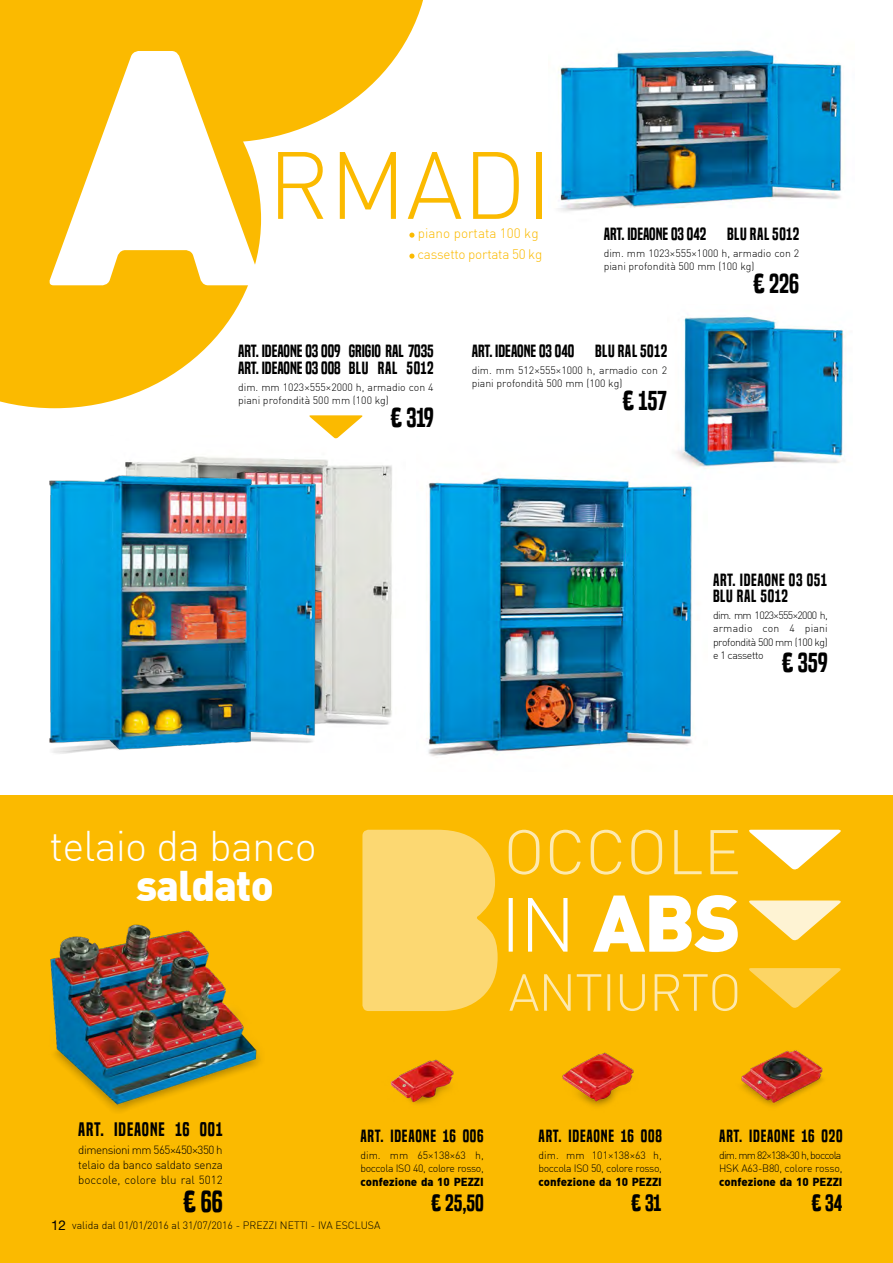
<style>
.page{position:relative;width:893px;height:1263px;background:#fff}
.page>*{position:absolute;margin:0;border:0;box-sizing:border-box;transform-origin:0 0}
.t1{font:300 93.9px "DIN";color:#fbba00}
.t2{font:300 42px "DIN";letter-spacing:-.02em;color:#fff}
.t3{font:900 42px "DIN";letter-spacing:-.02em;color:#fff}
.t4{font:28.2px "Built Titling Sb";color:#000}
.t5{font:25.5px "Built Titling Sb";letter-spacing:-.01em;color:#000}
.t6{font:21.9px "Built Titling Sb";color:#000}
.t7{font:18.3px "Built Titling Sb";letter-spacing:.05em;color:#000}
.t8{font:16.5px/16.8px "Built Titling Sb";color:#000}
.t9{font:16.5px "Built Titling Sb";letter-spacing:.05em;color:#000}
.t10{font:16.5px/16.8px "Built Titling Sb";letter-spacing:.04em;color:#000}
.t11{font:300 13.5px/21px "DIN";letter-spacing:-.02em;color:#fbba00}
.t12{font:300 11.55px/14.9px "DIN";letter-spacing:-.02em;color:#000;text-align:justify}
.t13{font:900 11.4px "DIN";color:#000}
.t14{font:300 10.5px/13.5px "DIN";color:#000}
.t15{font:300 10.5px/13.5px "DIN";letter-spacing:-.04em;color:#000}
.t16{font:300 10.5px/13.5px "DIN";letter-spacing:-.02em;color:#000}
.s1{font-family:"Built Titling Rg";font-weight:700}
.s2{font-family:"Helvetica Neue LT Std";font-weight:400;font-size:13.5px}
</style>
<div class="page">
<div style="left:0;top:796px;width:893px;height:467px;background:#fbba00"></div>
<img style="left:426px;top:477px;width:267px;height:279px">
<img style="left:558px;top:50px;width:285px;height:162px">
<img style="left:125px;top:456px;width:267px;height:269px">
<svg style="left:0;top:72px;width:248px;height:336px;fill:#fbba00"></svg>
<svg style="left:17px;top:0;width:406px;height:142px;fill:#fbba00"></svg>
<div style="left:0;top:0;width:197px;height:72px;background:#fbba00"></div>
<img style="left:49px;top:468px;width:280px;height:286px">
<img style="left:668px;top:316px;width:177px;height:164px">
<svg style="left:409px;top:233px;width:5px;height:5px"></svg>
<svg style="left:409px;top:254px;width:5px;height:5px"></svg>
<svg style="left:48px;top:51px;width:214px;height:234px;fill:#fbba00"></svg>
<svg style="left:113px;top:102px;width:100px;height:117px"></svg>
<svg style="left:309px;top:415px;width:54px;height:24px"></svg>
<svg style="left:749px;top:830px;width:92px;height:40px"></svg>
<svg style="left:749px;top:900px;width:92px;height:41px"></svg>
<svg style="left:749px;top:968px;width:92px;height:40px"></svg>
<img style="left:741px;top:1050px;width:82px;height:57px">
<img style="left:562px;top:1052px;width:72px;height:55px">
<img style="left:390px;top:1059px;width:64px;height:45px">
<svg style="left:509px;top:974px;width:228px;height:37px"></svg>
<img style="left:50px;top:924px;width:211px;height:188px">
<svg style="left:362px;top:830px;width:136px;height:181px;background:#fbd566"></svg>
<div style="left:396px;top:866px;width:62px;height:41px;background:#fcd872"></div>
<div style="left:399px;top:935px;width:59px;height:41px;background:#fcd872"></div>
<svg style="left:509px;top:895px;width:229px;height:57px"></svg>
<svg style="left:509px;top:830px;width:229px;height:44px"></svg>
<h1 class="t1" style="left:268px;top:127px;width:286px">RMADI</h1>
<p class="t11" style="left:418px;top:222px;width:126px">piano portata 100 kg cassetto portata 50 kg</p>
<h3 class="t8" style="left:604px;top:226px;width:104px">ART. IDEAONE 03 042</h3>
<h3 class="t10" style="left:727px;top:226px;width:74px">BLU RAL 5012</h3>
<p class="t14" style="left:604px;top:246px;width:197px">dim. mm 1023×555×1000 h, armadio con 2 piani profondità 500 mm (100 kg)</p>
<h3 class="t5" style="left:753px;top:269px;width:48px"><span class="s1">€</span> 226</h3>
<h3 class="t8" style="left:238px;top:343px;width:197px">ART. IDEAONE 03 009 grigio RAL 7035<br>ART. IDEAONE 03 008 BLU RAL 5012</h3>
<p class="t14" style="left:238px;top:380px;width:197px">dim. mm 1023×555×2000 h, armadio con 4 piani profondità 500 mm (100 kg)</p>
<h3 class="t5" style="left:391px;top:402px;width:45px"><span class="s1">€</span> 319</h3>
<h3 class="t8" style="left:472px;top:343px;width:104px">ART. IDEAONE 03 040</h3>
<h3 class="t10" style="left:595px;top:343px;width:74px">BLU RAL 5012</h3>
<p class="t14" style="left:472px;top:363px;width:197px">dim. mm 512×555×1000 h, armadio con 2 piani profondità 500 mm (100 kg)</p>
<h3 class="t5" style="left:622px;top:385px;width:46px"><span class="s1">€</span> 157</h3>
<h3 class="t10" style="left:713px;top:571px;width:116px">ART. IDEAONE 03 051<br>BLU RAL 5012</h3>
<p class="t14" style="left:713px;top:608px;width:116px;text-align:justify">dim. mm 1023×555×2000 h, armadio con 4 piani profondità 500 mm (100 kg) e 1 cassetto</p>
<h3 class="t5" style="left:782px;top:648px;width:48px"><span class="s1">€</span> 359</h3>
<h2 class="t2" style="left:50px;top:819px;width:269px">telaio da banco</h2>
<h2 class="t3" style="left:136px;top:857px;width:139px">saldato</h2>
<h3 class="t7" style="left:78px;top:1118px;width:146px">ART. IDEAONE 16 001</h3>
<p class="t12" style="left:78px;top:1142px;width:146px">dimensioni mm 565×450×350 h telaio da banco saldato senza boccole, colore blu ral 5012</p>
<h3 class="t9" style="left:360px;top:1126px;width:125px">ART. IDEAONE 16 006</h3>
<p class="t15" style="left:360px;top:1148px;width:125px">dim. mm 65×138×63 h, boccola ISO 40, colore rosso,</p>
<p class="t13" style="left:360px;top:1174px;width:125px">confezione da 10 PEZZI</p>
<h3 class="t9" style="left:538px;top:1126px;width:125px">ART. IDEAONE 16 008</h3>
<p class="t15" style="left:538px;top:1148px;width:125px">dim. mm 101×138×63 h, boccola ISO 50, colore rosso,</p>
<p class="t13" style="left:538px;top:1174px;width:125px">confezione da 10 PEZZI</p>
<h3 class="t9" style="left:719px;top:1126px;width:125px">ART. IDEAONE 16 020</h3>
<p class="t16" style="left:719px;top:1148px;width:125px">dim. mm 82×138×30 h, boccola<br>HSK A63-B80, colore rosso,</p>
<p class="t13" style="left:719px;top:1174px;width:125px">confezione da 10 PEZZI</p>
<h3 class="t4" style="left:183px;top:1184px;width:41px"><span class="s1">€</span> 66</h3>
<h3 class="t6" style="left:431px;top:1190px;width:54px"><span class="s1">€</span> 25,50</h3>
<h3 class="t6" style="left:631px;top:1190px;width:32px"><span class="s1">€</span> 31</h3>
<h3 class="t6" style="left:811px;top:1190px;width:33px"><span class="s1">€</span> 34</h3>
<p class="t14" style="left:51px;top:1218px;width:331px"><span class="s2">12</span> valida dal 01/01/2016 al 31/07/2016 - PREZZI NETTI - IVA ESCLUSA</p>
</div>
